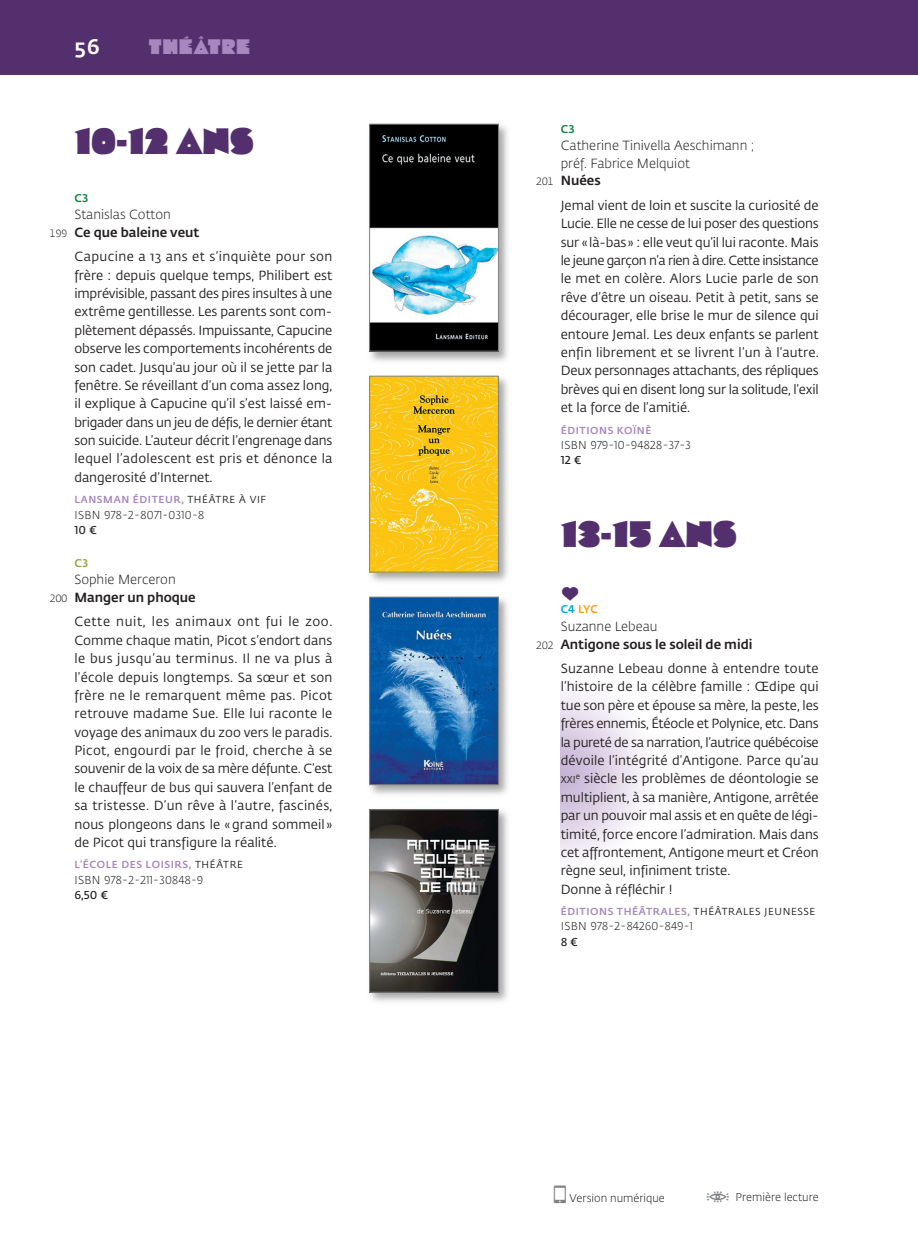
<style>
.page{position:relative;width:918px;height:1241px;background:#fff}
.page>*{position:absolute;margin:0;border:0;box-sizing:border-box;transform-origin:0 0}
.t1{font:36.75px "Cooter Deuce";letter-spacing:.015em;color:#53306d}
.t2{font:21px "Cooter Deuce";letter-spacing:.05em;color:#a787be}
.t3{font:500 21px "Fedra Sans Pro";color:#fff}
.t4{font:14px "RLPE";color:#53306d}
.t5{font:13.12px/18.4px "Fedra Sans Pro";color:#231f20;text-align:justify}
.t6{font:300 13.12px/17.5px "Fedra Sans Pro";color:#231f20}
.t7{font:500 13.12px "Fedra Sans Pro";color:#231f20}
.t8{font:300 11.38px "Fedra Sans Pro";letter-spacing:.03em;color:#231f20}
.t9{font:600 11.38px "Fedra Sans Pro";color:#231f20}
.t10{font:300 11.2px "Fedra Sans Pro";color:#231f20}
.t11{font:500 11.2px "Fedra Sans Pro";color:#f89c1c}
.t12{font:500 11.2px "Fedra Sans Pro";color:#0b8241}
.t13{font:500 11.2px "Fedra Sans Pro";color:#90a83d}
.t14{font:500 10.15px "Fedra Sans Pro";letter-spacing:.06em;color:#a787be}
.s1{font-weight:300;font-size:10.5px}
.s2{font-weight:400;color:#231f20}
.s3{color:#00a8cf}
.s4{font-size:9.8px}
</style>
<div class="page">
<div style="left:0;top:0;width:918px;height:74px;background:#53306d"></div>
<img style="left:369px;top:123px;width:139px;height:879px">
<img style="left:371px;top:126px;width:125px;height:223px">
<div style="left:369px;top:124px;width:129px;height:227px;border:1px solid #808285"></div>
<img style="left:371px;top:378px;width:125px;height:192px">
<div style="left:369px;top:376px;width:129px;height:196px;border:1px solid #808285"></div>
<img style="left:371px;top:599px;width:125px;height:183px">
<div style="left:369px;top:597px;width:129px;height:187px;border:1px solid #808285"></div>
<img style="left:371px;top:811px;width:125px;height:179px">
<div style="left:369px;top:809px;width:129px;height:183px;border:1px solid #808285"></div>
<p class="t3" style="left:74px;top:38px;width:27px">56</p>
<p class="t2" style="left:149px;top:34px;width:102px">THÉÂTRE</p>
<p class="t1" style="left:74px;top:119px;width:181px">10-12 ANS</p>
<p class="t12" style="left:74px;top:193px;width:16px">C3</p>
<p class="t6" style="left:74px;top:207px;width:98px">Stanislas Cotton</p>
<p class="t7" style="left:50px;top:227px;width:151px"><span class="s1">199</span> Ce que baleine veut</p>
<p class="t5" style="left:74px;top:248px;width:259px">Capucine a 13 ans et s’inquiète pour son frère : depuis quelque temps, Philibert est imprévisible, passant des pires insultes à une extrême gentillesse. Les parents sont com&shy;plètement dépassés. Impuissante, Capucine observe les comportements incohérents de son cadet. Jusqu’au jour où il se jette par la fenêtre. Se réveillant d’un coma assez long, il explique à Capucine qu’il s’est laissé em&shy;brigader dans un jeu de défis, le dernier étant son suicide. L’auteur décrit l’engrenage dans lequel l’adolescent est pris et dénonce la dangerosité d’Internet.</p>
<p class="t14" style="left:74px;top:495px;width:193px">LANSMAN ÉDITEUR, <span class="s2">THÉÂTRE À VIF</span></p>
<p class="t8" style="left:74px;top:510px;width:131px">ISBN 978-2-8071-0310-8</p>
<p class="t9" style="left:74px;top:525px;width:24px">10 €</p>
<p class="t13" style="left:74px;top:558px;width:15px">C3</p>
<p class="t6" style="left:74px;top:572px;width:103px">Sophie Merceron</p>
<p class="t7" style="left:50px;top:592px;width:148px"><span class="s1">200</span> Manger un phoque</p>
<p class="t5" style="left:74px;top:613px;width:259px">Cette nuit, les animaux ont fui le zoo.<br>Comme chaque matin, Picot s’endort dans le bus jusqu’au terminus. Il ne va plus à l’école depuis longtemps. Sa sœur et son frère ne le remarquent même pas. Picot retrouve madame Sue. Elle lui raconte le voyage des animaux du zoo vers le paradis.<br>Picot, engourdi par le froid, cherche à se souvenir de la voix de sa mère défunte. C’est le chauffeur de bus qui sauvera l’enfant de sa tristesse. D’un rêve à l’autre, fascinés, nous plongeons dans le «grand sommeil » de Picot qui transfigure la réalité.</p>
<p class="t14" style="left:74px;top:860px;width:170px">L’ÉCOLE DES LOISIRS, <span class="s2">THÉÂTRE</span></p>
<p class="t8" style="left:74px;top:875px;width:130px">ISBN 978-2-211-30848-9</p>
<p class="t9" style="left:74px;top:890px;width:35px">6,50 €</p>
<p class="t12" style="left:561px;top:124px;width:16px">C3</p>
<p class="t6" style="left:561px;top:138px;width:195px">Catherine Tinivella Aeschimann ; préf. Fabrice Melquiot</p>
<p class="t7" style="left:536px;top:175px;width:66px"><span class="s1">201</span> Nuées</p>
<p class="t5" style="left:561px;top:197px;width:259px">Jemal vient de loin et suscite la curiosité de Lucie. Elle ne cesse de lui poser des questions sur « là-bas » : elle veut qu’il lui raconte. Mais le jeune garçon n’a rien à dire. Cette insistance le met en colère. Alors Lucie parle de son rêve d’être un oiseau. Petit à petit, sans se décourager, elle brise le mur de silence qui entoure Jemal. Les deux enfants se parlent enfin librement et se livrent l’un à l’autre.<br>Deux personnages attachants, des répliques brèves qui en disent long sur la solitude, l’exil et la force de l’amitié.</p>
<p class="t14" style="left:561px;top:426px;width:92px">ÉDITIONS KOÏNÈ</p>
<p class="t8" style="left:561px;top:440px;width:131px">ISBN 979-10-94828-37-3</p>
<p class="t9" style="left:561px;top:455px;width:22px">12 €</p>
<p class="t1" style="left:561px;top:512px;width:177px">13-15 ANS</p>
<p class="t4" style="left:561px;top:585px;width:20px">a</p>
<p class="t11" style="left:561px;top:605px;width:39px"><span class="s3">C4</span> LYC</p>
<p class="t6" style="left:561px;top:618px;width:98px">Suzanne Lebeau</p>
<p class="t7" style="left:536px;top:638px;width:218px"><span class="s1">202</span> Antigone sous le soleil de midi</p>
<p class="t5" style="left:561px;top:660px;width:259px">Suzanne Lebeau donne à entendre toute l’histoire de la célèbre famille : Œdipe qui tue son père et épouse sa mère, la peste, les frères ennemis, Étéocle et Polynice, etc. Dans la pureté de sa narration, l’autrice québécoise dévoile l’intégrité d’Antigone. Parce qu’au <span class="s4">XXI</span><sup>e</sup> siècle les problèmes de déontologie se multiplient, à sa manière, Antigone, arrêtée par un pouvoir mal assis et en quête de légi - timité, force encore l’admiration. Mais dans cet affrontement, Antigone meurt et Créon règne seul, infiniment triste.</p>
<p class="t5" style="left:561px;top:880px;width:113px">Donne à réfléchir !</p>
<p class="t14" style="left:561px;top:907px;width:256px">ÉDITIONS THÉÂTRALES, <span class="s2">THÉÂTRALES JEUNESSE</span></p>
<p class="t8" style="left:561px;top:921px;width:134px">ISBN 978-2-84260-849-1</p>
<p class="t9" style="left:561px;top:937px;width:19px">8 €</p>
<p class="t10" style="left:569px;top:1192px;width:97px">Version numérique</p>
<p class="t10" style="left:735px;top:1192px;width:85px">Première lecture</p>
</div>
